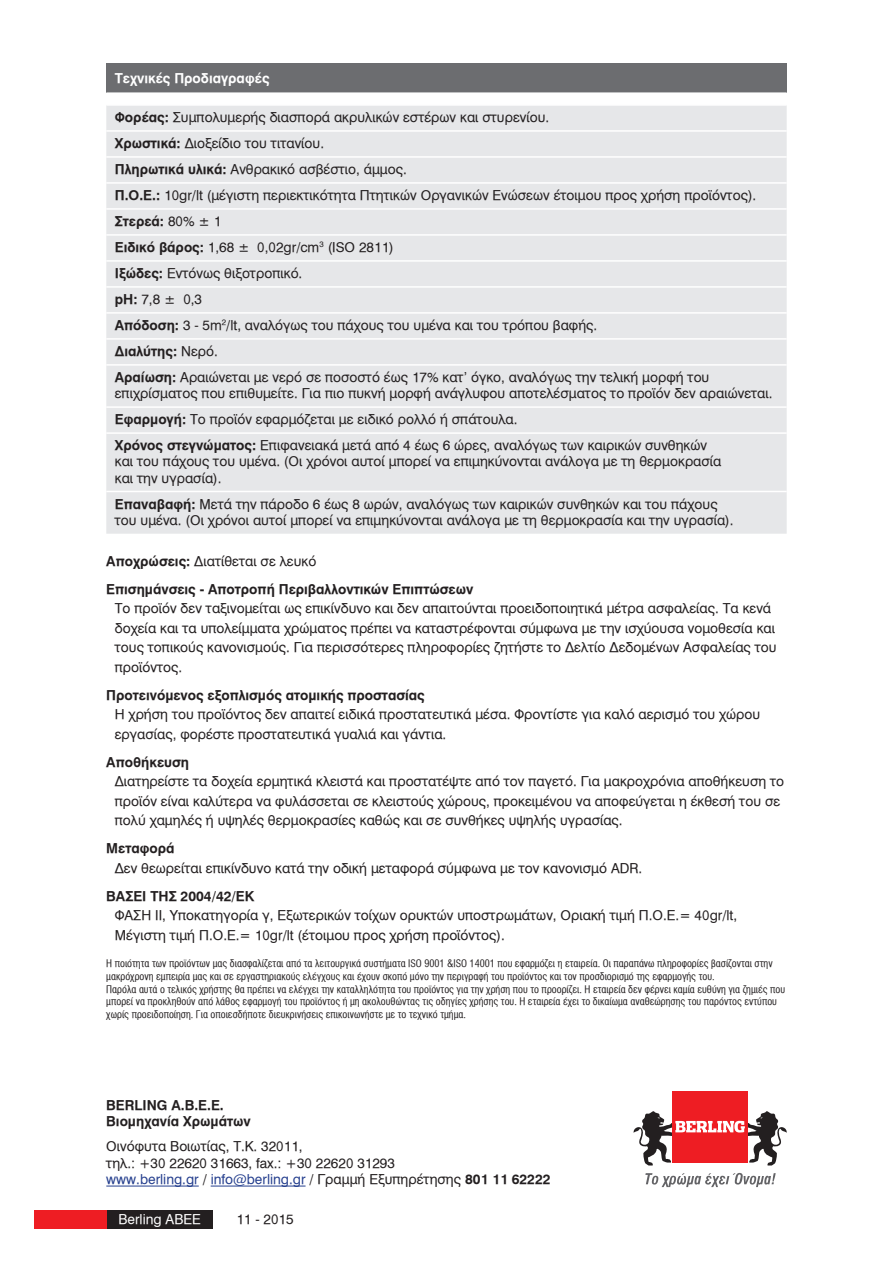
<style>
.page{position:relative;width:893px;height:1263px;background:#fff}
.page>*{position:absolute;margin:0;border:0;box-sizing:border-box;transform-origin:0 0}
.t1{font:13.5px/19.5px "UB Helvetica";color:#231f20}
.t2{font:13.5px/16.5px "UB Helvetica Bold";color:#231f20}
.t3{font:13.5px "UB Helvetica Bold";color:#fff}
.t4{font:13.5px "UB Helvetica";color:#fff}
.t5{font:10.5px/12.6px "UB Helvetica Cond";color:#231f20}
.s1{font-family:"UB Helvetica Bold"}
.s2{font-family:"UB Helvetica"}
.s3{color:#253f8e}
</style>
<div class="page">
<div style="left:106px;top:1210px;width:107px;height:19px;background:#231f20"></div>
<div style="left:34px;top:1210px;width:72px;height:19px;background:#ee1d23"></div>
<hr style="left:106px;top:1186px;width:93px;height:1px;background:#253f8e">
<hr style="left:211px;top:1186px;width:95px;height:1px;background:#253f8e">
<div style="left:672px;top:1091px;width:76px;height:71px;background:#ee1d23"></div>
<svg style="left:633px;top:1111px;width:154px;height:54px"></svg>
<svg style="left:645px;top:1173px;width:131px;height:14px"></svg>
<div style="left:106px;top:64px;width:681px;height:29px;background:#6c6d70"></div>
<div style="left:106px;top:106px;width:681px;height:428px;background:#e6e7e9"></div>
<hr style="left:106px;top:130px;width:681px;height:2px;background:#fff">
<hr style="left:106px;top:156px;width:681px;height:2px;background:#fff">
<hr style="left:106px;top:182px;width:681px;height:2px;background:#fff">
<hr style="left:106px;top:208px;width:681px;height:2px;background:#fff">
<hr style="left:106px;top:234px;width:681px;height:2px;background:#fff">
<hr style="left:106px;top:260px;width:681px;height:2px;background:#fff">
<hr style="left:106px;top:286px;width:681px;height:2px;background:#fff">
<hr style="left:106px;top:312px;width:681px;height:2px;background:#fff">
<hr style="left:106px;top:338px;width:681px;height:2px;background:#fff">
<hr style="left:106px;top:364px;width:681px;height:2px;background:#fff">
<hr style="left:106px;top:406px;width:681px;height:2px;background:#fff">
<hr style="left:106px;top:432px;width:681px;height:2px;background:#fff">
<hr style="left:106px;top:491px;width:681px;height:1px;background:#fff">
<hr style="left:106px;top:92px;width:681px;height:2px;background:#fff">
<p class="t3" style="left:115px;top:70px;width:156px">Τεχνικές Προδιαγραφές</p>
<p class="t1" style="left:115px;top:108px;width:436px"><span class="s1">Φορέας:</span> Συμπολυμερής διασπορά ακρυλικών εστέρων και στυρενίου.</p>
<p class="t1" style="left:115px;top:134px;width:211px"><span class="s1">Χρωστικά:</span> Διοξείδιο του τιτανίου.</p>
<p class="t1" style="left:115px;top:160px;width:294px"><span class="s1">Πληρωτικά υλικά:</span> Ανθρακικό ασβέστιο, άμμος.</p>
<p class="t1" style="left:115px;top:186px;width:643px"><span class="s1">Π.Ο.Ε.:</span> 10gr/lt (μέγιστη περιεκτικότητα Πτητικών Οργανικών Ενώσεων έτοιμου προς χρήση προϊόντος).</p>
<p class="t2" style="left:115px;top:213px;width:108px">Στερεά: <span class="s2">80% ± 1</span></p>
<p class="t1" style="left:115px;top:238px;width:280px"><span class="s1">Ειδικό βάρος:</span> 1,68 ± 0,02gr/cm<sup>3</sup> (ISO 2811)</p>
<p class="t1" style="left:115px;top:264px;width:189px"><span class="s1">Ιξώδες:</span> Εντόνως θιξοτροπικό.</p>
<p class="t1" style="left:115px;top:290px;width:89px"><span class="s1">pH:</span> 7,8 ± 0,3</p>
<p class="t1" style="left:115px;top:316px;width:484px"><span class="s1">Απόδοση:</span> 3 - 5m<sup>2</sup>/lt, αναλόγως του πάχους του υμένα και του τρόπου βαφής.</p>
<p class="t2" style="left:115px;top:343px;width:105px">Διαλύτης: <span class="s2">Νερό.</span></p>
<p class="t1" style="left:115px;top:369px;width:659px;line-height:16.2px"><span class="s1">Αραίωση:</span> Αραιώνεται με νερό σε ποσοστό έως 17% κατ’ όγκο, αναλόγως την τελική μορφή του επιχρίσματος που επιθυμείτε. Για πιο πυκνή μορφή ανάγλυφου αποτελέσματος το προϊόν δεν αραιώνεται.</p>
<p class="t1" style="left:115px;top:410px;width:404px"><span class="s1">Εφαρμογή:</span> Το προϊόν εφαρμόζεται με ειδικό ρολλό ή σπάτουλα.</p>
<p class="t1" style="left:115px;top:437px;width:608px;line-height:16.2px"><span class="s1">Χρόνος στεγνώματος:</span> Επιφανειακά μετά από 4 έως 6 ώρες, αναλόγως των καιρικών συνθηκών και του πάχους του υμένα. (Οι χρόνοι αυτοί μπορεί να επιμηκύνονται ανάλογα με τη θερμοκρασία και την υγρασία).</p>
<p class="t1" style="left:115px;top:496px;width:620px;line-height:16.2px"><span class="s1">Επαναβαφή:</span> Μετά την πάροδο 6 έως 8 ωρών, αναλόγως των καιρικών συνθηκών και του πάχους του υμένα. (Οι χρόνοι αυτοί μπορεί να επιμηκύνονται ανάλογα με τη θερμοκρασία και την υγρασία).</p>
<p class="t1" style="left:106px;top:551px;width:212px"><span class="s1">Αποχρώσεις:</span> Διατίθεται σε λευκό</p>
<p class="t1" style="left:115px;top:579px;width:663px;text-indent:-9px"><span class="s1">Επισημάνσεις - Αποτροπή Περιβαλλοντικών Επιπτώσεων<br></span>Το προϊόν δεν ταξινομείται ως επικίνδυνο και δεν απαιτούνται προειδοποιητικά μέτρα ασφαλείας. Τα κενά δοχεία και τα υπολείμματα χρώματος πρέπει να καταστρέφονται σύμφωνα με την ισχύουσα νομοθεσία και τους τοπικούς κανονισμούς. Για περισσότερες πληροφορίες ζητήστε το Δελτίο Δεδομένων Ασφαλείας του προϊόντος.</p>
<p class="t1" style="left:115px;top:685px;width:647px;text-indent:-9px"><span class="s1">Προτεινόμενος εξοπλισμός ατομικής προστασίας<br></span>Η χρήση του προϊόντος δεν απαιτεί ειδικά προστατευτικά μέσα. Φροντίστε για καλό αερισμό του χώρου εργασίας, φορέστε προστατευτικά γυαλιά και γάντια.</p>
<p class="t1" style="left:115px;top:752px;width:671px;text-indent:-9px"><span class="s1">Αποθήκευση<br></span>Διατηρείστε τα δοχεία ερμητικά κλειστά και προστατέψτε από τον παγετό. Για μακροχρόνια αποθήκευση το προϊόν είναι καλύτερα να φυλάσσεται σε κλειστούς χώρους, προκειμένου να αποφεύγεται η έκθεσή του σε πολύ χαμηλές ή υψηλές θερμοκρασίες καθώς και σε συνθήκες υψηλής υγρασίας.</p>
<p class="t1" style="left:115px;top:839px;width:529px;text-indent:-9px"><span class="s1">Μεταφορά<br></span>Δεν θεωρείται επικίνδυνο κατά την οδική μεταφορά σύμφωνα με τον κανονισμό ADR.</p>
<p class="t1" style="left:115px;top:886px;width:624px;text-indent:-9px"><span class="s1">ΒΑΣΕΙ ΤΗΣ 2004/42/ΕΚ<br></span>ΦΑΣΗ ΙΙ, Υποκατηγορία γ, Εξωτερικών τοίχων ορυκτών υποστρωμάτων, Οριακή τιμή Π.Ο.Ε.= 40gr/lt,<br>Μέγιστη τιμή Π.Ο.Ε.= 10gr/lt (έτοιμου προς χρήση προϊόντος).</p>
<p class="t5" style="left:106px;top:958px;width:668px">Η ποιότητα των προϊόντων μας διασφαλίζεται από τα λειτουργικά συστήματα ISO 9001 &amp;ISO 14001 που εφαρμόζει η εταιρεία. Οι παραπάνω πληροφορίες βασίζονται στην μακρόχρονη εμπειρία μας και σε εργαστηριακούς ελέγχους και έχουν σκοπό μόνο την περιγραφή του προϊόντος και τον προσδιορισμό της εφαρμογής του.</p>
<p class="t5" style="left:106px;top:983px;width:680px">Παρόλα αυτά ο τελικός χρήστης θα πρέπει να ελέγχει την καταλληλότητα του προϊόντος για την χρήση που το προορίζει. Η εταιρεία δεν φέρνει καμία ευθύνη για ζημιές που μπορεί να προκληθούν από λάθος εφαρμογή του προϊόντος ή μη ακολουθώντας τις οδηγίες χρήσης του. Η εταιρεία έχει το δικαίωμα αναθεώρησης του παρόντος εντύπου χωρίς προειδοποίηση. Για οποιεσδήποτε διευκρινήσεις επικοινωνήστε με το τεχνικό τμήμα.</p>
<p class="t2" style="left:106px;top:1097px;width:146px">BERLING A.B.E.E.<br>Bιομηχανία Χρωμάτων</p>
<p class="t1" style="left:106px;top:1138px;width:446px;line-height:16.5px">Οινόφυτα Βοιωτίας, Τ.Κ. 32011,<br>τηλ.: +30 22620 31663, fax.: +30 22620 31293<br><span class="s3">www.berling.gr</span> / <span class="s3">info@berling.gr</span> / Γραμμή Εξυπηρέτησης <span class="s1">801 11 62222</span></p>
<p class="t4" style="left:119px;top:1211px;width:84px">Berling ABEE</p>
<p class="t1" style="left:236px;top:1210px;width:59px">11 - 2015</p>
</div>
